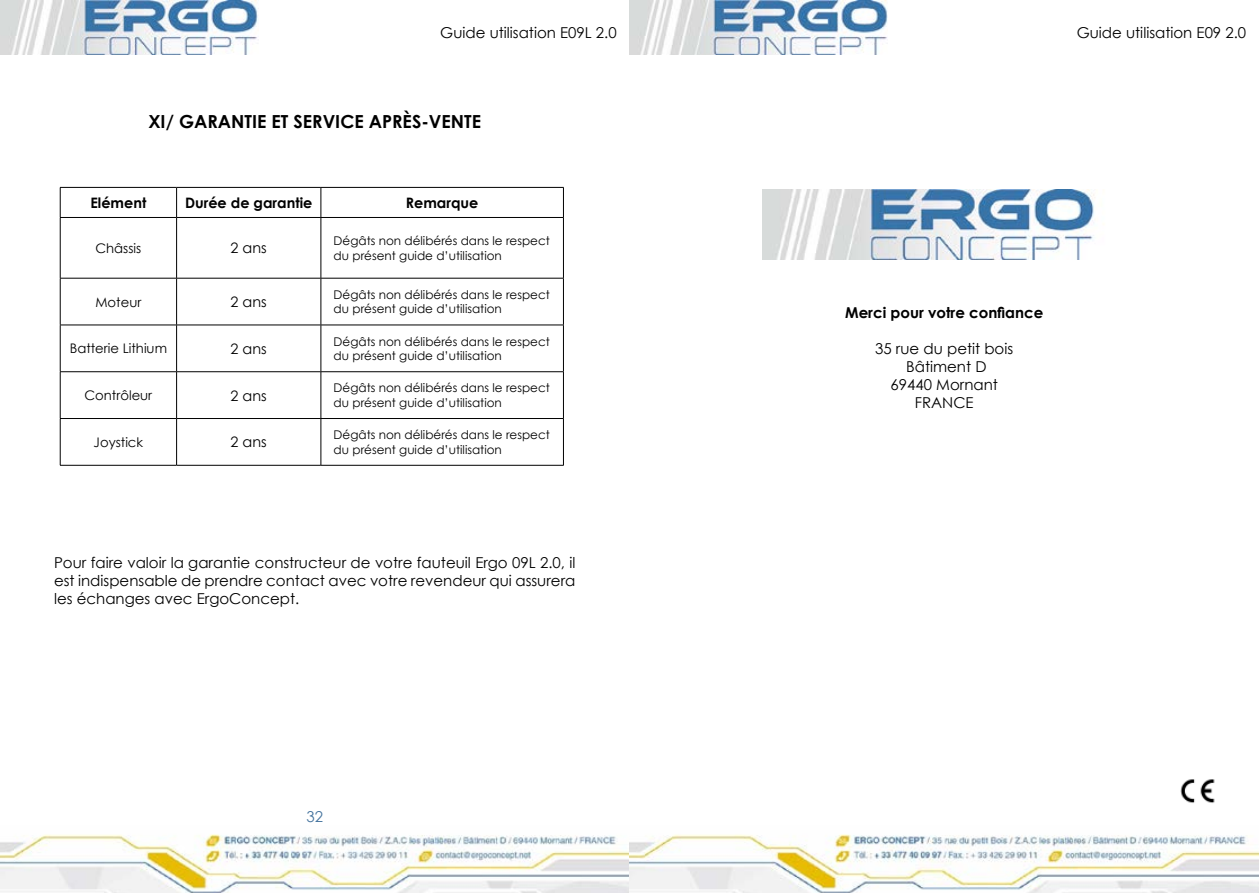
<style>
.page{position:relative;width:1259px;height:893px;background:#fff}
.page>*{position:absolute;margin:0;border:0;box-sizing:border-box;transform-origin:0 0}
.t1{font:700 18px "Century Gothic";color:#000}
.t2{font:15px/18px "Century Gothic";color:#000;text-align:justify}
.t3{font:700 15px "Century Gothic";color:#000}
.t4{font:15px "Century Gothic";color:#43729d}
.t5{font:700 14.4px "Century Gothic";color:#000}
.t6{font:14.4px "Century Gothic";color:#000}
.t7{font:13.2px "Century Gothic";color:#000}
.t8{font:12px/14.4px "Century Gothic";color:#000}
</style>
<div class="page">
<img style="left:0;top:0;width:258px;height:54px">
<img style="left:0;top:834px;width:1259px;height:59px">
<hr style="left:60px;top:187px;width:117px;height:1px;background:#000">
<svg style="left:60px;top:188px;width:1px;height:29px"></svg>
<hr style="left:177px;top:187px;width:144px;height:1px;background:#000">
<svg style="left:176px;top:188px;width:1px;height:29px"></svg>
<hr style="left:321px;top:187px;width:243px;height:1px;background:#000">
<svg style="left:320px;top:188px;width:1px;height:29px"></svg>
<svg style="left:563px;top:188px;width:1px;height:29px"></svg>
<hr style="left:60px;top:217px;width:117px;height:1px;background:#000">
<hr style="left:60px;top:218px;width:1px;height:60px;background:#000">
<hr style="left:177px;top:217px;width:144px;height:1px;background:#000">
<hr style="left:176px;top:218px;width:1px;height:60px;background:#000">
<hr style="left:321px;top:217px;width:243px;height:1px;background:#000">
<hr style="left:320px;top:218px;width:1px;height:60px;background:#000">
<hr style="left:563px;top:218px;width:1px;height:60px;background:#000">
<hr style="left:60px;top:278px;width:117px;height:1px;background:#000">
<hr style="left:60px;top:278px;width:1px;height:47px;background:#000">
<hr style="left:177px;top:278px;width:144px;height:1px;background:#000">
<hr style="left:176px;top:278px;width:1px;height:47px;background:#000">
<hr style="left:321px;top:278px;width:243px;height:1px;background:#000">
<hr style="left:320px;top:278px;width:1px;height:47px;background:#000">
<hr style="left:563px;top:278px;width:1px;height:47px;background:#000">
<hr style="left:60px;top:325px;width:117px;height:1px;background:#000">
<hr style="left:60px;top:325px;width:1px;height:46px;background:#000">
<hr style="left:177px;top:325px;width:144px;height:1px;background:#000">
<hr style="left:176px;top:325px;width:1px;height:46px;background:#000">
<hr style="left:321px;top:325px;width:243px;height:1px;background:#000">
<hr style="left:320px;top:325px;width:1px;height:46px;background:#000">
<hr style="left:563px;top:325px;width:1px;height:46px;background:#000">
<hr style="left:60px;top:371px;width:117px;height:1px;background:#000">
<hr style="left:60px;top:372px;width:1px;height:46px;background:#000">
<hr style="left:177px;top:371px;width:144px;height:1px;background:#000">
<hr style="left:176px;top:372px;width:1px;height:46px;background:#000">
<hr style="left:321px;top:371px;width:243px;height:1px;background:#000">
<hr style="left:320px;top:372px;width:1px;height:46px;background:#000">
<hr style="left:563px;top:372px;width:1px;height:46px;background:#000">
<hr style="left:60px;top:418px;width:117px;height:1px;background:#000">
<hr style="left:60px;top:419px;width:1px;height:46px;background:#000">
<hr style="left:177px;top:418px;width:144px;height:1px;background:#000">
<hr style="left:176px;top:419px;width:1px;height:46px;background:#000">
<hr style="left:321px;top:418px;width:243px;height:1px;background:#000">
<hr style="left:320px;top:419px;width:1px;height:46px;background:#000">
<hr style="left:563px;top:419px;width:1px;height:46px;background:#000">
<hr style="left:60px;top:465px;width:117px;height:1px;background:#000">
<hr style="left:177px;top:465px;width:144px;height:1px;background:#000">
<hr style="left:321px;top:465px;width:243px;height:1px;background:#000">
<img style="left:629px;top:0;width:258px;height:54px">
<img style="left:762px;top:190px;width:333px;height:69px">
<img style="left:1180px;top:779px;width:35px;height:24px">
<p class="t2" style="left:440px;top:24px;width:178px">Guide utilisation E09L 2.0</p>
<h1 class="t1" style="left:148px;top:108px;width:334px">XI/ GARANTIE ET SERVICE APRÈS-VENTE</h1>
<p class="t5" style="left:90px;top:192px;width:57px">Elément</p>
<p class="t5" style="left:185px;top:192px;width:129px">Durée de garantie</p>
<p class="t5" style="left:406px;top:192px;width:74px">Remarque</p>
<p class="t7" style="left:95px;top:239px;width:47px">Châssis</p>
<p class="t6" style="left:231px;top:238px;width:38px">2 ans</p>
<p class="t8" style="left:334px;top:233px;width:218px">Dégâts non délibérés dans le respect du présent guide d’utilisation</p>
<p class="t7" style="left:95px;top:293px;width:47px">Moteur</p>
<p class="t6" style="left:231px;top:292px;width:38px">2 ans</p>
<p class="t8" style="left:334px;top:287px;width:218px">Dégâts non délibérés dans le respect du présent guide d’utilisation</p>
<p class="t7" style="left:70px;top:339px;width:99px">Batterie Lithium</p>
<p class="t6" style="left:231px;top:338px;width:38px">2 ans</p>
<p class="t8" style="left:334px;top:334px;width:218px">Dégâts non délibérés dans le respect du présent guide d’utilisation</p>
<p class="t7" style="left:85px;top:386px;width:69px">Contrôleur</p>
<p class="t6" style="left:231px;top:385px;width:38px">2 ans</p>
<p class="t8" style="left:334px;top:381px;width:218px">Dégâts non délibérés dans le respect du présent guide d’utilisation</p>
<p class="t7" style="left:94px;top:433px;width:51px">Joystick</p>
<p class="t6" style="left:231px;top:432px;width:38px">2 ans</p>
<p class="t8" style="left:334px;top:427px;width:218px">Dégâts non délibérés dans le respect du présent guide d’utilisation</p>
<p class="t2" style="left:54px;top:554px;width:523px">Pour faire valoir la garantie constructeur de votre fauteuil Ergo 09L 2.0, il est indispensable de prendre contact avec votre revendeur qui assurera les échanges avec ErgoConcept.</p>
<p class="t4" style="left:306px;top:806px;width:18px">32</p>
<p class="t2" style="left:1076px;top:24px;width:171px">Guide utilisation E09 2.0</p>
<p class="t3" style="left:845px;top:301px;width:200px">Merci pour votre confiance</p>
<p class="t2" style="left:875px;top:339px;width:140px;text-align:center">35 rue du petit bois<br>Bâtiment D<br>69440 Mornant<br>FRANCE</p>
</div>
